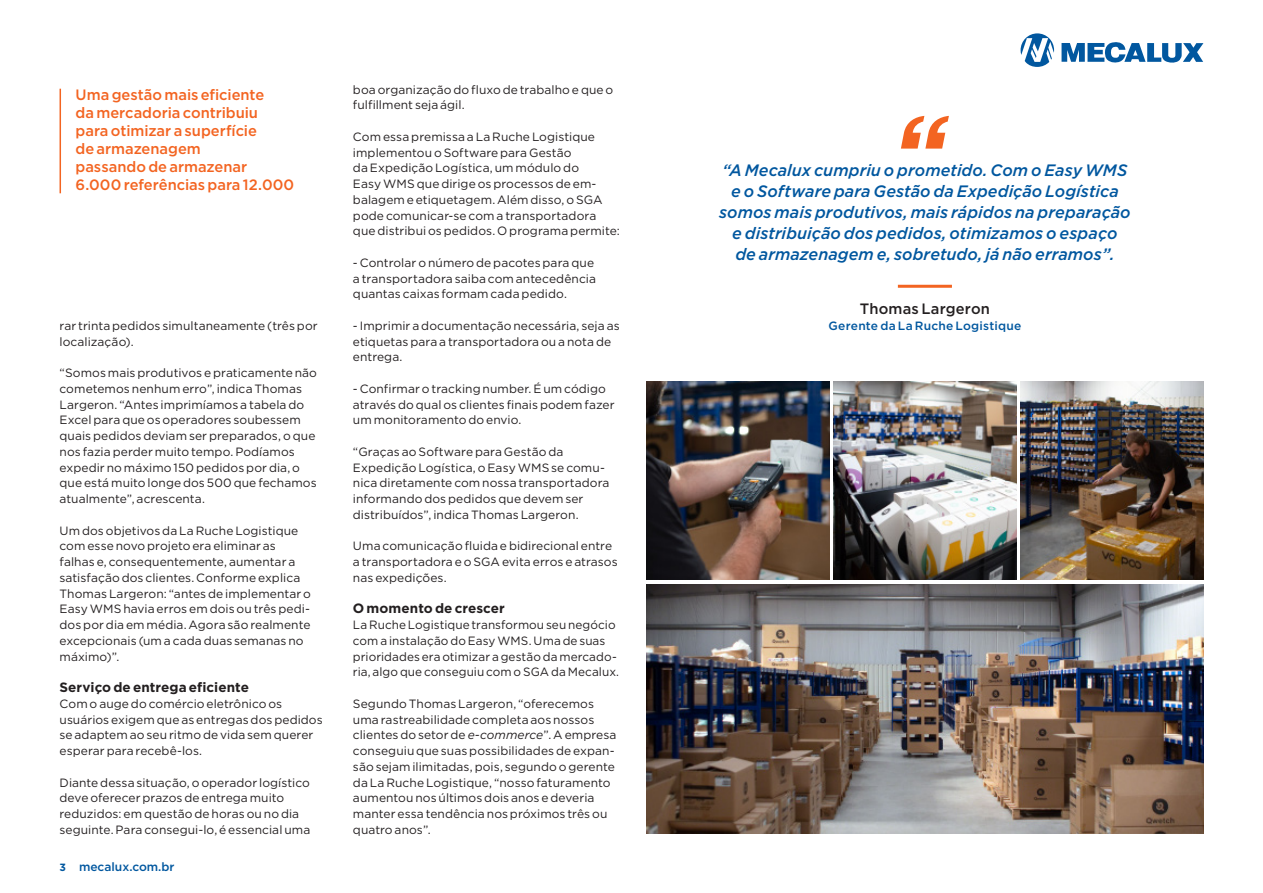
<style>
.page{position:relative;width:1263px;height:893px;background:#fff}
.page>*{position:absolute;margin:0;border:0;box-sizing:border-box;transform-origin:0 0}
.t1{font:italic 500 16.5px/21px "Gotham";letter-spacing:.005em;color:#01579f;text-align:center}
.t2{font:500 15px/18px "Gotham";color:#f36421}
.t3{font:500 15px "Gotham";letter-spacing:.01em;color:#231f20}
.t4{font:700 13.5px "Gotham";letter-spacing:.005em;color:#231f20}
.t5{font:12px/15.8px "Gotham";letter-spacing:.005em;color:#231f20}
.t6{font:500 12px "Gotham";letter-spacing:.015em;color:#01579f}
.s1{font-weight:700;font-size:10.5px}
.s2{font-style:italic}
</style>
<div class="page">
<svg style="left:1020px;top:33px;width:34px;height:34px"></svg>
<svg style="left:1061px;top:42px;width:142px;height:21px"></svg>
<hr style="left:898px;top:285px;width:54px;height:3px;background:#f36421">
<svg style="left:901px;top:116px;width:48px;height:33px"></svg>
<hr style="left:60px;top:89px;width:1px;height:104px;background:#f36421">
<img style="left:646px;top:584px;width:557px;height:249px">
<img style="left:646px;top:381px;width:183px;height:199px">
<img style="left:834px;top:381px;width:182px;height:199px">
<img style="left:1021px;top:381px;width:182px;height:199px">
<p class="t2" style="left:76px;top:86px;width:220px">Uma gestão mais eficiente<br>da mercadoria contribuiu para otimizar a superfície<br>de armazenagem<br>passando de armazenar<br>6.000 referências para 12.000</p>
<p class="t5" style="left:60px;top:317px;width:260px">rar trinta pedidos simultaneamente (três por localização).</p>
<p class="t5" style="left:60px;top:365px;width:259px">“Somos mais produtivos e praticamente não cometemos nenhum erro”, indica Thomas Largeron. “Antes imprimíamos a tabela do Excel para que os operadores soubessem quais pedidos deviam ser preparados, o que nos fazia perder muito tempo. Podíamos expedir no máximo 150 pedidos por dia, o que está muito longe dos 500 que fechamos atualmente”, acrescenta.</p>
<p class="t5" style="left:60px;top:522px;width:253px">Um dos objetivos da La Ruche Logistique com esse novo projeto era eliminar as falhas e, consequentemente, aumentar a satisfação dos clientes. Conforme explica Thomas Largeron: “antes de implementar o Easy WMS havia erros em dois ou três pedi&shy;dos por dia em média. Agora são realmente excepcionais (um a cada duas semanas no máximo)”.</p>
<p class="t4" style="left:60px;top:678px;width:191px">Serviço de entrega eficiente</p>
<p class="t5" style="left:60px;top:695px;width:265px">Com o auge do comércio eletrônico os usuários exigem que as entregas dos pedidos se adaptem ao seu ritmo de vida sem querer esperar para recebê-los.</p>
<p class="t5" style="left:60px;top:774px;width:252px">Diante dessa situação, o operador logístico deve oferecer prazos de entrega muito reduzidos: em questão de horas ou no dia seguinte. Para consegui-lo, é essencial uma</p>
<p class="t6" style="left:60px;top:859px;width:117px"><span class="s1">3</span> mecalux.com.br</p>
<p class="t5" style="left:353px;top:81px;width:262px">boa organização do fluxo de trabalho e que o fulfillment seja ágil.</p>
<p class="t5" style="left:353px;top:128px;width:268px">Com essa premissa a La Ruche Logistique implementou o Software para Gestão<br>da Expedição Logística, um módulo do<br>Easy WMS que dirige os processos de em&shy;balagem e etiquetagem. Além disso, o SGA pode comunicar-se com a transportadora que distribui os pedidos. O programa permite:</p>
<p class="t5" style="left:353px;top:254px;width:245px">- Controlar o número de pacotes para que a transportadora saiba com antecedência quantas caixas formam cada pedido.</p>
<p class="t5" style="left:353px;top:317px;width:268px">- Imprimir a documentação necessária, seja as etiquetas para a transportadora ou a nota de entrega.</p>
<p class="t5" style="left:353px;top:380px;width:263px">- Confirmar o tracking number. É um código através do qual os clientes finais podem fazer um monitoramento do envio.</p>
<p class="t5" style="left:353px;top:443px;width:258px">“Graças ao Software para Gestão da Expedição Logística, o Easy WMS se comu&shy;nica diretamente com nossa transportadora informando dos pedidos que devem ser distribuídos”, indica Thomas Largeron.</p>
<p class="t5" style="left:353px;top:538px;width:266px">Uma comunicação fluida e bidirecional entre a transportadora e o SGA evita erros e atrasos nas expedições.</p>
<p class="t4" style="left:353px;top:600px;width:153px">O momento de crescer</p>
<p class="t5" style="left:353px;top:617px;width:268px">La Ruche Logistique transformou seu negócio com a instalação do Easy WMS. Uma de suas prioridades era otimizar a gestão da mercado&shy;ria, algo que conseguiu com o SGA da Mecalux.</p>
<p class="t5" style="left:353px;top:695px;width:265px">Segundo Thomas Largeron, “oferecemos uma rastreabilidade completa aos nossos clientes do setor de <span class="s2">e-commerce</span>”. A empresa conseguiu que suas possibilidades de expan&shy;são sejam ilimitadas, pois, segundo o gerente da La Ruche Logistique, “nosso faturamento aumentou nos últimos dois anos e deveria manter essa tendência nos próximos três ou quatro anos”.</p>
<p class="t1" style="left:719px;top:160px;width:413px">“A Mecalux cumpriu o prometido. Com o Easy WMS e o Software para Gestão da Expedição Logística somos mais produtivos, mais rápidos na preparação e distribuição dos pedidos, otimizamos o espaço<br>de armazenagem e, sobretudo, já não erramos”.</p>
<p class="t3" style="left:860px;top:299px;width:132px">Thomas Largeron</p>
<p class="t6" style="left:828px;top:318px;width:194px">Gerente da La Ruche Logistique</p>
</div>
